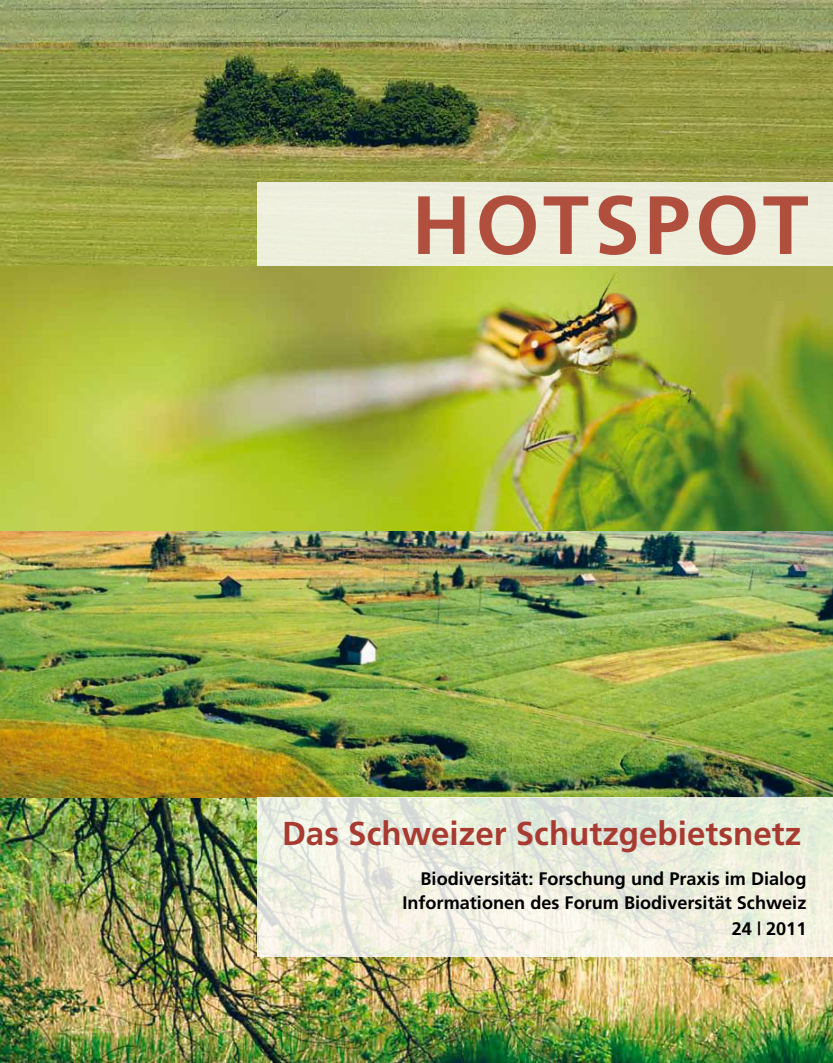
<style>
.page{position:relative;width:833px;height:1063px;background:#fff}
.page>*{position:absolute;margin:0;border:0;box-sizing:border-box;transform-origin:0 0}
.t1{font:700 82.5px "Frutiger";letter-spacing:.055em;color:#b14f3f}
.t2{font:700 33.12px "Frutiger";color:#a83b31}
.t3{font:700 18.12px/23.8px "Frutiger";color:#000;text-align:right}
</style>
<div class="page">
<img style="left:0;top:797px;width:833px;height:266px">
<img style="left:0;top:266px;width:833px;height:265px">
<img style="left:0;top:531px;width:833px;height:266px">
<img style="left:0;top:0;width:833px;height:266px">
<div style="left:257px;top:182px;width:576px;height:84px;background:#eeefdd"></div>
<svg style="left:257px;top:797px;width:576px;height:160px;background:#ebede0"></svg>
<h1 class="t1" style="left:411px;top:177px;width:398px">HOTSPOT</h1>
<h2 class="t2" style="left:282px;top:814px;width:521px">Das Schweizer Schutzgebietsnetz</h2>
<p class="t3" style="left:402px;top:867px;width:405px">Biodiversität: Forschung und Praxis im Dialog<br>Informationen des Forum Biodiversität Schweiz</p>
<p class="t3" style="left:732px;top:917px;width:76px">24 | 2011</p>
</div>
